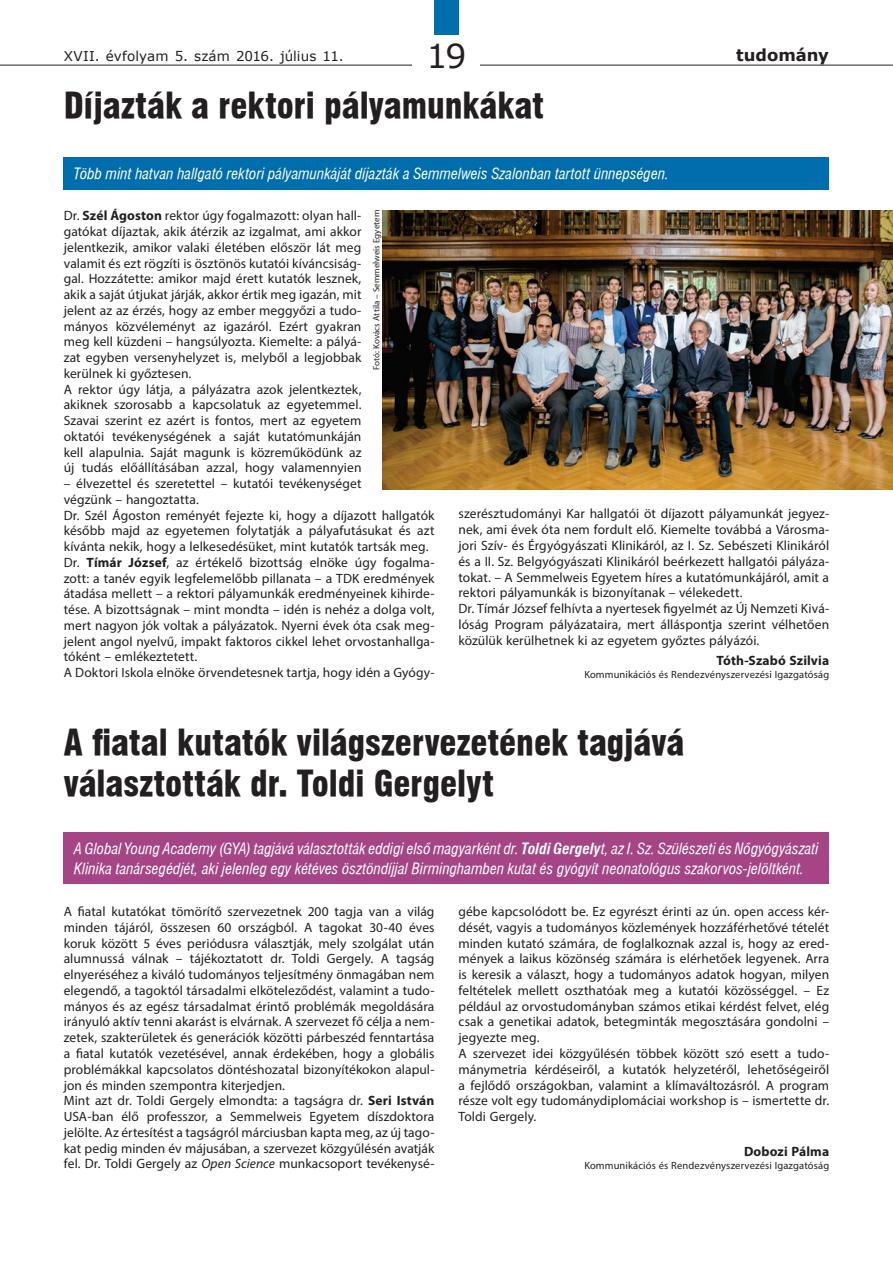
<style>
.page{position:relative;width:893px;height:1263px;background:#fff}
.page>*{position:absolute;margin:0;border:0;box-sizing:border-box;transform-origin:0 0}
.C1{font:34.5px/41.4px "Swiss 721 Blk Cn PFL";color:#231f20}
.t1{font:33px "Verdana";color:#231f20}
.t2{font:700 16.5px "Verdana";color:#231f20}
.Lead{font:italic 15px/19.5px "Swiss 721 Cn PFL";letter-spacing:.005em;color:#fff}
.t3{font:13.5px/15.8px "Myriad Pro";letter-spacing:.005em;color:#231f20;text-align:justify}
.t4{font:13.5px "Verdana";color:#231f20}
.t5{font:700 13.5px "Myriad Pro";letter-spacing:.01em;color:#231f20}
.marketing{font:10.5px "Myriad Pro";letter-spacing:.01em;color:#231f20}
.Foto{font:9px "Myriad PFL";letter-spacing:.02em;color:#231f20}
.s1{font-weight:700}
.s2{font-style:italic}
</style>
<div class="page">
<hr style="left:0;top:65px;width:893px;height:1px;background:#231f20">
<div style="left:413px;top:32px;width:67px;height:45px;background:#fff"></div>
<div style="left:434px;top:0;width:24px;height:34px;background:#006ead"></div>
<div style="left:64px;top:157px;width:765px;height:32px;background:#006ead"></div>
<div style="left:64px;top:832px;width:765px;height:52px;background:#a54586"></div>
<img style="left:382px;top:210px;width:511px;height:279px">
<p class="t4" style="left:64px;top:46px;width:281px">XVII. évfolyam 5. szám 2016. július 11.</p>
<h2 class="t1" style="left:427px;top:33px;width:41px">19</h2>
<p class="t2" style="left:736px;top:43px;width:94px">tudomány</p>
<p class="C1" style="left:64px;top:84px;width:482px">Díjazták a rektori pályamunkákat</p>
<p class="Lead" style="left:74px;top:164px;width:596px">Több mint hatvan hallgató rektori pályamunkáját díjazták a Semmelweis Szalonban tartott ünnepségen.</p>
<p class="t3" style="left:64px;top:208px;width:299px">Dr. <span class="s1">Szél Ágoston</span> rektor úgy fogalmazott: olyan hall&shy;gatókat díjaztak, akik átérzik az izgalmat, ami akkor jelentkezik, amikor valaki életében először lát meg valamit és ezt rögzíti is ösztönös kutatói kíváncsiság&shy;gal. Hozzátette: amikor majd érett kutatók lesznek, akik a saját útjukat járják, akkor értik meg igazán, mit jelent az az érzés, hogy az ember meggyőzi a tudo&shy;mányos közvéleményt az igazáról. Ezért gyakran meg kell küzdeni – hangsúlyozta. Kiemelte: a pályá&shy;zat egyben versenyhelyzet is, melyből a legjobbak kerülnek ki győztesen.</p>
<p class="t3" style="left:64px;top:381px;width:299px">A rektor úgy látja, a pályázatra azok jelentkeztek, akiknek szorosabb a kapcsolatuk az egyetemmel.<br>Szavai szerint ez azért is fontos, mert az egyetem oktatói tevékenységének a saját kutatómunkáján kell alapulnia. Saját magunk is közreműködünk az új tudás előállításában azzal, hogy valamennyien</p>
<p class="t3" style="left:64px;top:476px;width:299px">– élvezettel és szeretettel – kutatói tevékenységet végzünk – hangoztatta.</p>
<p class="t3" style="left:64px;top:507px;width:372px">Dr. Szél Ágoston reményét fejezte ki, hogy a díjazott hallgatók később majd az egyetemen folytatják a pályafutásukat és azt kívánta nekik, hogy a lelkesedésüket, mint kutatók tartsák meg.</p>
<p class="t3" style="left:64px;top:554px;width:372px">Dr. <span class="s1">Tímár József</span>, az értékelő bizottság elnöke úgy fogalma&shy;zott: a tanév egyik legfelemelőbb pillanata – a TDK eredmények átadása mellett – a rektori pályamunkák eredményeinek kihirde&shy;tése. A bizottságnak – mint mondta – idén is nehéz a dolga volt, mert nagyon jók voltak a pályázatok. Nyerni évek óta csak meg&shy;jelent angol nyelvű, impakt faktoros cikkel lehet orvostanhallga&shy;tóként – emlékeztetett.</p>
<p class="t3" style="left:64px;top:665px;width:372px">A Doktori Iskola elnöke örvendetesnek tartja, hogy idén a Gyógy-</p>
<p class="Foto" style="left:372px;top:370px;width:161px;rotate:-90deg">Fotó: Kovács Attila – Semmelweis Egyetem</p>
<p class="t3" style="left:458px;top:506px;width:372px">szerésztudományi Kar hallgatói öt díjazott pályamunkát jegyez&shy;nek, ami évek óta nem fordult elő. Kiemelte továbbá a Városma&shy;jori Szív- és Érgyógyászati Klinikáról, az I. Sz. Sebészeti Klinikáról és a II. Sz. Belgyógyászati Klinikáról beérkezett hallgatói pályáza&shy;tokat. – A Semmelweis Egyetem híres a kutatómunkájáról, amit a rektori pályamunkák is bizonyítanak – vélekedett.</p>
<p class="t3" style="left:458px;top:600px;width:372px">Dr. Tímár József felhívta a nyertesek figyelmét az Új Nemzeti Kivá&shy;lóság Program pályázataira, mert álláspontja szerint vélhetően közülük kerülhetnek ki az egyetem győztes pályázói.</p>
<p class="t5" style="left:716px;top:651px;width:114px">Tóth-Szabó Szilvia</p>
<p class="marketing" style="left:584px;top:668px;width:246px">Kommunikációs és Rendezvényszervezési Igazgatóság</p>
<p class="C1" style="left:64px;top:721px;width:622px">A fiatal kutatók világszervezetének tagjává választották dr. Toldi Gergelyt</p>
<p class="Lead" style="left:74px;top:839px;width:746px">A Global Young Academy (GYA) tagjává választották eddigi első magyarként dr. <span class="s1">Toldi Gergely</span>t, az I. Sz. Szülészeti és Nőgyógyászati<br>Klinika tanársegédjét, aki jelenleg egy kétéves ösztöndíjjal Birminghamben kutat és gyógyít neonatológus szakorvos-jelöltként.</p>
<p class="t3" style="left:64px;top:904px;width:372px">A fiatal kutatókat tömörítő szervezetnek 200 tagja van a világ minden tájáról, összesen 60 országból. A tagokat 30-40 éves koruk között 5 éves periódusra választják, mely szolgálat után alumnussá válnak – tájékoztatott dr. Toldi Gergely. A tagság elnyeréséhez a kiváló tudományos teljesítmény önmagában nem elegendő, a tagoktól társadalmi elköteleződést, valamint a tudo&shy;mányos és az egész társadalmat érintő problémák megoldására irányuló aktív tenni akarást is elvárnak. A szervezet fő célja a nem&shy;zetek, szakterületek és generációk közötti párbeszéd fenntartása a fiatal kutatók vezetésével, annak érdekében, hogy a globális problémákkal kapcsolatos döntéshozatal bizonyítékokon alapul&shy;jon és minden szempontra kiterjedjen.</p>
<p class="t3" style="left:64px;top:1093px;width:372px">Mint azt dr. Toldi Gergely elmondta: a tagságra dr. <span class="s1">Seri István </span>USA-ban élő professzor, a Semmelweis Egyetem díszdoktora jelölte. Az értesítést a tagságról márciusban kapta meg, az új tago&shy;kat pedig minden év májusában, a szervezet közgyűlésén avatják fel. Dr. Toldi Gergely az <span class="s2">Open Science</span> munkacsoport tevékenysé-</p>
<p class="t3" style="left:458px;top:904px;width:372px">gébe kapcsolódott be. Ez egyrészt érinti az ún. open access kér&shy;dését, vagyis a tudományos közlemények hozzáférhetővé tételét minden kutató számára, de foglalkoznak azzal is, hogy az ered&shy;mények a laikus közönség számára is elérhetőek legyenek. Arra is keresik a választ, hogy a tudományos adatok hogyan, milyen feltételek mellett oszthatóak meg a kutatói közösséggel. – Ez például az orvostudományban számos etikai kérdést felvet, elég csak a genetikai adatok, betegminták megosztására gondolni – jegyezte meg.</p>
<p class="t3" style="left:458px;top:1045px;width:372px">A szervezet idei közgyűlésén többek között szó esett a tudo&shy;mánymetria kérdéseiről, a kutatók helyzetéről, lehetőségeiről a fejlődő országokban, valamint a klímaváltozásról. A program része volt egy tudománydiplomáciai workshop is – ismertette dr.<br>Toldi Gergely.</p>
<p class="t5" style="left:744px;top:1142px;width:87px">Dobozi Pálma</p>
<p class="marketing" style="left:584px;top:1159px;width:246px">Kommunikációs és Rendezvényszervezési Igazgatóság</p>
</div>
